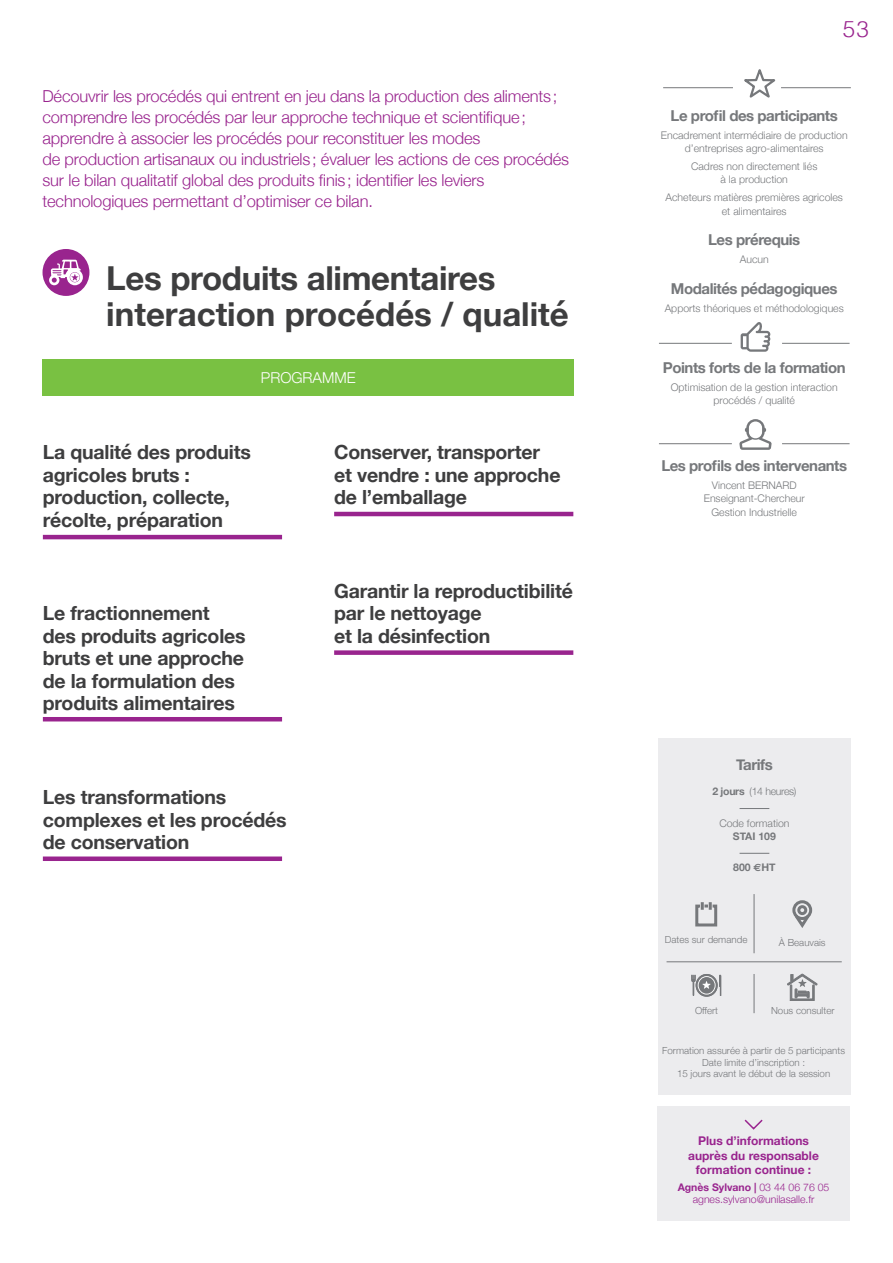
<style>
.page{position:relative;width:893px;height:1263px;background:#fff}
.page>*{position:absolute;margin:0;border:0;box-sizing:border-box;transform-origin:0 0}
.t1{font:700 33px/36px "Helvetica Neue";color:#3e3e3f}
.t2{font:300 22.5px "Helvetica";color:#99248e}
.t3{font:700 19.5px/22.5px "Helvetica Neue";letter-spacing:-.01em;color:#3e3e3f}
.t4{font:300 16.5px/21px "Helvetica Neue";letter-spacing:-.01em;color:#99248e}
.t5{font:700 15px "Helvetica Neue";letter-spacing:-.03em;color:#76787b}
.t6{font:300 15px "Helvetica Neue";color:#fff}
.t7{font:700 12px/14.4px "Helvetica Neue";color:#99248e;text-align:center}
.t8{font:300 10.5px/13.5px "Helvetica Neue";color:#76787b;text-align:center}
.t9{font:300 10.5px/12.6px "Helvetica Neue";color:#99248e;text-align:center}
.t10{font:300 10.5px "Helvetica Neue";letter-spacing:-.03em;color:#76787b}
.t11{font:700 10.5px "Helvetica Neue";color:#76787b}
.t12{font:300 9.75px/11.7px "Helvetica Neue";color:#76787b;text-align:center}
.s1{font-weight:700}
.s2{font-family:"Euro Sans"}
</style>
<div class="page">
<div style="left:658px;top:738px;width:192px;height:357px;background:#ececee"></div>
<svg style="left:740px;top:808px;width:29px;height:1px"></svg>
<svg style="left:740px;top:853px;width:29px;height:1px"></svg>
<div style="left:43px;top:360px;width:531px;height:36px;background:#79c142"></div>
<hr style="left:659px;top:343px;width:73px;height:1px;background:#76787b">
<hr style="left:782px;top:343px;width:68px;height:1px;background:#76787b">
<svg style="left:741px;top:322px;width:29px;height:30px"></svg>
<hr style="left:659px;top:443px;width:73px;height:1px;background:#76787b">
<hr style="left:782px;top:443px;width:68px;height:1px;background:#76787b">
<svg style="left:739px;top:419px;width:33px;height:31px"></svg>
<hr style="left:334px;top:512px;width:239px;height:4px;background:#99248e">
<div style="left:334px;top:650px;width:239px;height:5px;background:#99248e"></div>
<hr style="left:43px;top:535px;width:239px;height:4px;background:#99248e">
<hr style="left:43px;top:717px;width:239px;height:4px;background:#99248e">
<div style="left:43px;top:856px;width:239px;height:5px;background:#99248e"></div>
<hr style="left:663px;top:87px;width:70px;height:1px;background:#76787b">
<hr style="left:781px;top:87px;width:70px;height:1px;background:#76787b">
<svg style="left:744px;top:69px;width:32px;height:29px"></svg>
<div style="left:43px;top:249px;width:46px;height:47px;background:#99248e;border-radius:50%"></div>
<svg style="left:49px;top:260px;width:34px;height:25px"></svg>
<hr style="left:754px;top:974px;width:1px;height:39px;background:#76787b">
<hr style="left:666px;top:961px;width:176px;height:1px;background:#76787b">
<hr style="left:754px;top:894px;width:1px;height:59px;background:#76787b">
<svg style="left:695px;top:902px;width:23px;height:25px"></svg>
<div style="left:792px;top:900px;width:20px;height:20px;border:3px solid #76787b;border-radius:50%"></div>
<div style="left:797px;top:905px;width:10px;height:10px;border:3px solid #76787b;border-radius:50%"></div>
<svg style="left:792px;top:912px;width:20px;height:16px"></svg>
<svg style="left:787px;top:974px;width:31px;height:27px"></svg>
<svg style="left:691px;top:974px;width:30px;height:23px"></svg>
<div style="left:657px;top:1106px;width:193px;height:114px;background:#ececee"></div>
<svg style="left:744px;top:1119px;width:19px;height:11px"></svg>
<p class="t4" style="left:43px;top:84px;width:528px">Découvrir les procédés qui entrent en jeu dans la production des aliments; comprendre les procédés par leur approche technique et scientifique; apprendre à associer les procédés pour reconstituer les modes<br>de production artisanaux ou industriels; évaluer les actions de ces procédés sur le bilan qualitatif global des produits finis; identifier les leviers technologiques permettant d’optimiser ce bilan.</p>
<h1 class="t1" style="left:106px;top:261px;width:464px">Les produits alimentaires interaction procédés / qualité</h1>
<p class="t6" style="left:261px;top:366px;width:96px">PROGRAMME</p>
<p class="t3" style="left:43px;top:442px;width:210px">La qualité des produits agricoles bruts : production, collecte, récolte, préparation</p>
<p class="t3" style="left:43px;top:603px;width:204px">Le fractionnement des produits agricoles bruts et une approche de la formulation des produits alimentaires</p>
<p class="t3" style="left:334px;top:442px;width:228px">Conserver, transporter et vendre : une approche de l’emballage</p>
<p class="t3" style="left:334px;top:580px;width:240px">Garantir la reproductibilité par le nettoyage<br>et la désinfection</p>
<p class="t3" style="left:43px;top:786px;width:245px">Les transformations complexes et les procédés de conservation</p>
<h2 class="t2" style="left:843px;top:10px;width:27px">53</h2>
<p class="t5" style="left:671px;top:104px;width:169px">Le profil des participants</p>
<p class="t8" style="left:661px;top:127px;width:188px">Encadrement intermédiaire de production d’entreprises agro-alimentaires</p>
<p class="t8" style="left:691px;top:159px;width:128px">Cadres non directement liés à la production</p>
<p class="t8" style="left:666px;top:190px;width:179px">Acheteurs matières premières agricoles et alimentaires</p>
<p class="t5" style="left:708px;top:228px;width:94px">Les prérequis</p>
<p class="t8" style="left:740px;top:252px;width:30px">Aucun</p>
<p class="t5" style="left:671px;top:277px;width:168px">Modalités pédagogiques</p>
<p class="t8" style="left:665px;top:300px;width:181px">Apports théoriques et méthodologiques</p>
<p class="t5" style="left:663px;top:356px;width:184px">Points forts de la formation</p>
<p class="t8" style="left:671px;top:380px;width:168px">Optimisation de la gestion interaction procédés / qualité</p>
<p class="t5" style="left:661px;top:454px;width:187px">Les profils des intervenants</p>
<p class="t8" style="left:704px;top:478px;width:102px">Vincent BERNARD<br>Enseignant-Chercheur<br>Gestion Industrielle</p>
<p class="t5" style="left:736px;top:753px;width:38px">Tarifs</p>
<p class="t10" style="left:712px;top:783px;width:85px"><span class="s1">2 jours</span> (14 heures)</p>
<p class="t8" style="left:719px;top:815px;width:72px">Code formation</p>
<p class="t11" style="left:733px;top:828px;width:44px">STAI 109</p>
<p class="t11" style="left:733px;top:859px;width:44px">800 <span class="s2">e</span>HT</p>
<p class="t12" style="left:665px;top:933px;width:84px">Dates sur demande</p>
<p class="t12" style="left:779px;top:936px;width:48px">À Beauvais</p>
<p class="t12" style="left:695px;top:1004px;width:25px">Offert</p>
<p class="t12" style="left:771px;top:1004px;width:65px">Nous consulter</p>
<p class="t12" style="left:662px;top:1044px;width:184px">Formation assurée à partir de 5 participants<br>Date limite d’inscription :<br>15 jours avant le début de la session</p>
<p class="t7" style="left:688px;top:1134px;width:132px">Plus d’informations auprès du responsable formation continue :</p>
<p class="t9" style="left:678px;top:1180px;width:153px"><span class="s1">Agnès Sylvano |</span> 03 44 06 76 05 agnes.sylvano@unilasalle.fr</p>
</div>
